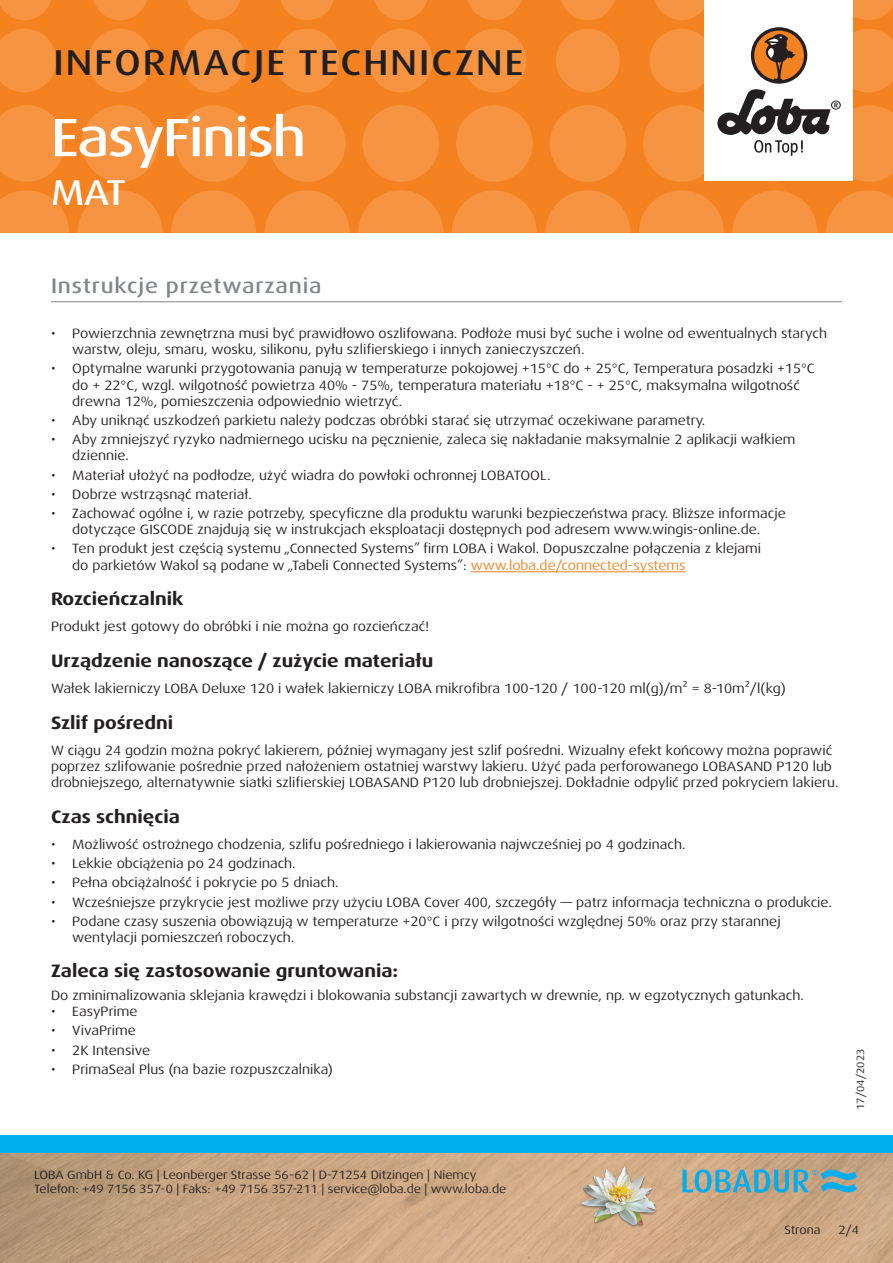
<style>
.page{position:relative;width:893px;height:1263px;background:#fff}
.page>*{position:absolute;margin:0;border:0;box-sizing:border-box;transform-origin:0 0}
.t1{font:500 expanded 54px "Dax Pro";letter-spacing:-.025em;color:#fff}
.t2{font:500 expanded 36px "Dax Pro";letter-spacing:.06em;color:#231f20}
.t3{font:500 expanded 36px "Dax Pro";color:#fff}
.Titel_grau{font:500 expanded 21px "Dax Pro";letter-spacing:.04em;color:#82858b}
.t4{font:700 expanded 18px "Dax Pro";color:#231f20}
.Text{font:expanded 13.5px/16.2px "Dax Pro";color:#231f20}
.t5{font:expanded 12px/14.4px "Dax Pro";color:#231f20}
.t6{font:expanded 10.5px "Dax Pro";color:#231f20}
.s1{color:#f58220}
</style>
<div class="page">
<div style="left:0;top:0;width:893px;height:233px;background:#f58220"></div>
<svg style="left:0;top:190px;width:69px;height:43px"></svg>
<svg style="left:78px;top:190px;width:85px;height:85px;fill:#f69441"></svg>
<svg style="left:171px;top:190px;width:85px;height:85px;fill:#f69441"></svg>
<svg style="left:265px;top:190px;width:85px;height:85px;fill:#f69441"></svg>
<svg style="left:358px;top:190px;width:85px;height:85px;fill:#f69441"></svg>
<svg style="left:545px;top:190px;width:85px;height:85px;fill:#f69441"></svg>
<svg style="left:452px;top:190px;width:85px;height:85px;fill:#f69441"></svg>
<svg style="left:732px;top:190px;width:85px;height:85px;fill:#f69441"></svg>
<svg style="left:639px;top:190px;width:85px;height:85px;fill:#f69441"></svg>
<svg style="left:826px;top:190px;width:67px;height:43px"></svg>
<svg style="left:0;top:105px;width:65px;height:77px"></svg>
<svg style="left:82px;top:105px;width:76px;height:77px"></svg>
<svg style="left:175px;top:105px;width:77px;height:77px"></svg>
<svg style="left:269px;top:105px;width:76px;height:77px"></svg>
<svg style="left:456px;top:105px;width:77px;height:77px"></svg>
<svg style="left:362px;top:105px;width:77px;height:77px"></svg>
<svg style="left:550px;top:105px;width:76px;height:77px"></svg>
<svg style="left:0;top:29px;width:56px;height:63px"></svg>
<svg style="left:182px;top:29px;width:64px;height:63px"></svg>
<svg style="left:88px;top:29px;width:64px;height:63px"></svg>
<svg style="left:275px;top:29px;width:64px;height:63px"></svg>
<svg style="left:462px;top:29px;width:64px;height:63px"></svg>
<svg style="left:369px;top:29px;width:64px;height:63px"></svg>
<svg style="left:556px;top:29px;width:64px;height:63px"></svg>
<svg style="left:0;top:0;width:51px;height:20px"></svg>
<svg style="left:187px;top:0;width:53px;height:20px"></svg>
<svg style="left:468px;top:0;width:53px;height:20px"></svg>
<svg style="left:655px;top:0;width:49px;height:20px"></svg>
<svg style="left:93px;top:0;width:54px;height:20px"></svg>
<svg style="left:374px;top:0;width:54px;height:20px"></svg>
<svg style="left:281px;top:0;width:53px;height:20px"></svg>
<svg style="left:561px;top:0;width:54px;height:20px"></svg>
<svg style="left:853px;top:0;width:40px;height:20px"></svg>
<img style="left:0;top:1152px;width:893px;height:111px">
<div style="left:0;top:1135px;width:893px;height:17px;background:#00aeef"></div>
<div style="left:704px;top:0;width:149px;height:181px;background:#fff"></div>
<svg style="left:643px;top:29px;width:250px;height:153px"></svg>
<img style="left:578px;top:1161px;width:82px;height:81px">
<svg style="left:682px;top:1169px;width:175px;height:24px;background:#75a8ae"></svg>
<hr style="left:471px;top:571px;width:215px;height:1px;background:#f58220">
<hr style="left:51px;top:301px;width:791px;height:1px;background:#82858b">
<h2 class="t2" style="left:53px;top:40px;width:471px">INFORMACJE TECHNICZNE</h2>
<p class="t1" style="left:51px;top:103px;width:257px">EasyFinish</p>
<h2 class="t3" style="left:51px;top:169px;width:76px">MAT</h2>
<p class="Titel_grau" style="left:51px;top:272px;width:272px">Instrukcje przetwarzania</p>
<p class="Text" style="left:72px;top:325px;width:756px;text-indent:-21px">• Powierzchnia zewnętrzna musi być prawidłowo oszlifowana. Podłoże musi być suche i wolne od ewentualnych starych warstw, oleju, smaru, wosku, silikonu, pyłu szlifierskiego i innych zanieczyszczeń.</p>
<p class="Text" style="left:72px;top:361px;width:744px;text-indent:-21px">• Optymalne warunki przygotowania panują w temperaturze pokojowej +15°C do + 25°C, Temperatura posadzki +15°C do + 22°C, wzgl. wilgotność powietrza 40% - 75%, temperatura materiału +18°C - + 25°C, maksymalna wilgotność drewna 12%, pomieszczenia odpowiednio wietrzyć.</p>
<p class="Text" style="left:51px;top:412px;width:656px">• Aby uniknąć uszkodzeń parkietu należy podczas obróbki starać się utrzymać oczekiwane parametry.</p>
<p class="Text" style="left:72px;top:431px;width:725px;text-indent:-21px">• Aby zmniejszyć ryzyko nadmiernego ucisku na pęcznienie, zaleca się nakładanie maksymalnie 2 aplikacji wałkiem dziennie.</p>
<p class="Text" style="left:51px;top:467px;width:501px">• Materiał ułożyć na podłodze, użyć wiadra do powłoki ochronnej LOBATOOL.</p>
<p class="Text" style="left:51px;top:486px;width:202px">• Dobrze wstrząsnąć materiał.</p>
<p class="Text" style="left:51px;top:505px;width:736px;text-align:center">• Zachować ogólne i, w razie potrzeby, specyficzne dla produktu warunki bezpieczeństwa pracy. Bliższe informacje dotyczące GISCODE znajdują się w instrukcjach eksploatacji dostępnych pod adresem www.wingis-online.de.</p>
<p class="Text" style="left:72px;top:541px;width:690px;text-indent:-21px">• Ten produkt jest częścią systemu „Connected Systems” firm LOBA i Wakol. Dopuszczalne połączenia z klejami do parkietów Wakol są podane w „Tabeli Connected Systems”: <span class="s1">www.loba.de/connected-systems</span></p>
<p class="t4" style="left:51px;top:587px;width:134px">Rozcieńczalnik</p>
<p class="Text" style="left:51px;top:618px;width:380px">Produkt jest gotowy do obróbki i nie można go rozcieńczać!</p>
<p class="t4" style="left:51px;top:649px;width:384px">Urządzenie nanoszące / zużycie materiału</p>
<p class="Text" style="left:51px;top:680px;width:736px">Wałek lakierniczy LOBA Deluxe 120 i wałek lakierniczy LOBA mikrofibra 100-120 / 100-120 ml(g)/m² = 8-10m²/l(kg)</p>
<p class="t4" style="left:51px;top:711px;width:124px">Szlif pośredni</p>
<p class="Text" style="left:51px;top:742px;width:789px">W ciągu 24 godzin można pokryć lakierem, później wymagany jest szlif pośredni. Wizualny efekt końcowy można poprawić poprzez szlifowanie pośrednie przed nałożeniem ostatniej warstwy lakieru. Użyć pada perforowanego LOBASAND P120 lub drobniejszego, alternatywnie siatki szlifierskiej LOBASAND P120 lub drobniejszej. Dokładnie odpylić przed pokryciem lakieru.</p>
<p class="t4" style="left:51px;top:805px;width:130px">Czas schnięcia</p>
<p class="Text" style="left:51px;top:836px;width:636px">• Możliwość ostrożnego chodzenia, szlifu pośredniego i lakierowania najwcześniej po 4 godzinach.</p>
<p class="Text" style="left:51px;top:855px;width:246px">• Lekkie obciążenia po 24 godzinach.</p>
<p class="Text" style="left:51px;top:875px;width:289px">• Pełna obciążalność i pokrycie po 5 dniach.</p>
<p class="Text" style="left:51px;top:894px;width:782px">• Wcześniejsze przykrycie jest możliwe przy użyciu LOBA Cover 400, szczegóły — patrz informacja techniczna o produkcie.</p>
<p class="Text" style="left:72px;top:913px;width:710px;text-indent:-21px">• Podane czasy suszenia obowiązują w temperaturze +20°C i przy wilgotności względnej 50% oraz przy starannej wentylacji pomieszczeń roboczych.</p>
<p class="t4" style="left:51px;top:959px;width:349px">Zaleca się zastosowanie gruntowania:</p>
<p class="Text" style="left:51px;top:987px;width:754px">Do zminimalizowania sklejania krawędzi i blokowania substancji zawartych w drewnie, np. w egzotycznych gatunkach.</p>
<p class="Text" style="left:51px;top:1003px;width:88px">• EasyPrime</p>
<p class="Text" style="left:51px;top:1023px;width:86px">• VivaPrime</p>
<p class="Text" style="left:51px;top:1042px;width:101px">• 2K Intensive</p>
<p class="Text" style="left:51px;top:1061px;width:283px">• PrimaSeal Plus (na bazie rozpuszczalnika)</p>
<p class="t6" style="left:854px;top:1110px;width:63px;rotate:-90deg">17/04/2023</p>
<p class="t5" style="left:34px;top:1167px;width:474px">LOBA GmbH &amp; Co. KG | Leonberger Strasse 56-62 | D-71254 Ditzingen | Niemcy<br>Telefon: +49 7156 357-0 | Faks: +49 7156 357-211 | service@loba.de | www.loba.de</p>
<p class="t5" style="left:785px;top:1223px;width:38px">Strona</p>
<p class="t5" style="left:838px;top:1223px;width:22px">2/4</p>
</div>
